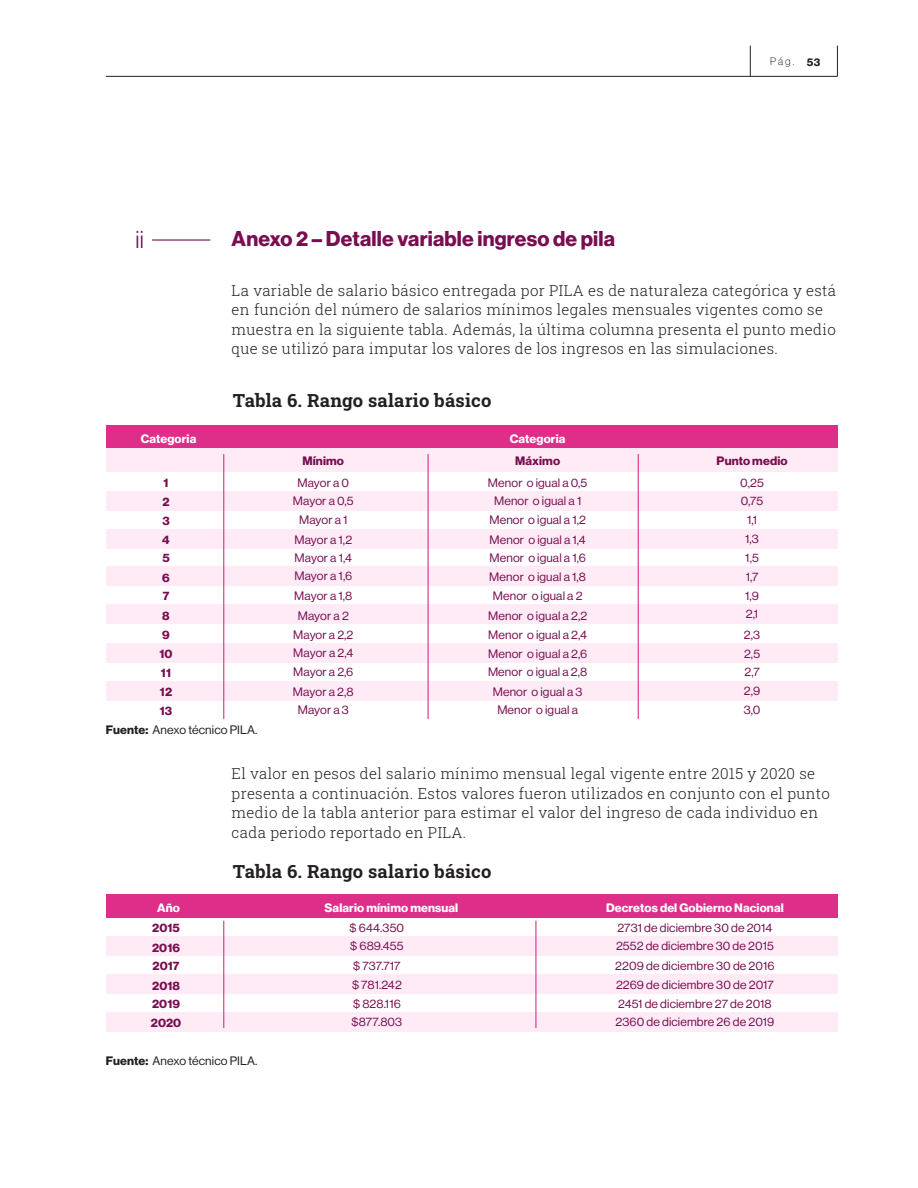
<style>
.page{position:relative;width:918px;height:1188px;background:#fff}
.page>*{position:absolute;margin:0;border:0;box-sizing:border-box;transform-origin:0 0}
.t1{font:24px "Neue Haas Grotesk Display Sem Lt";color:#780d4f}
.t2{font:700 21px "Neue Haas Grotesk Display";letter-spacing:.01em;color:#780d4f}
.t3{font:700 18px "Roboto Slab";letter-spacing:.01em;color:#231f20}
.t4{font:300 15px/19.5px "Roboto Slab";letter-spacing:.02em;color:#231f20}
.t5{font:12px "Neue Haas Grotesk Display";letter-spacing:.01em;color:#780d4f}
.t6{font:700 12px "Neue Haas Grotesk Display";letter-spacing:.01em;color:#fff}
.t7{font:700 12px "Neue Haas Grotesk Display";letter-spacing:.01em;color:#780d4f}
.t8{font:12px "Neue Haas Grotesk Display";letter-spacing:.01em;color:#231f20}
.t9{font:300 10.5px "Neue Haas Grotesk Display";color:#231f20}
.s1{font-weight:700}
</style>
<div class="page">
<hr style="left:106px;top:76px;width:732px;height:1px;background:#231f20">
<hr style="left:750px;top:46px;width:1px;height:30px;background:#231f20">
<hr style="left:837px;top:46px;width:1px;height:30px;background:#231f20">
<hr style="left:152px;top:239px;width:58px;height:2px;background:#780d4f">
<div style="left:106px;top:491px;width:732px;height:20px;background:#feebf5"></div>
<div style="left:106px;top:567px;width:732px;height:19px;background:#feebf5"></div>
<div style="left:106px;top:529px;width:732px;height:19px;background:#feebf5"></div>
<div style="left:106px;top:605px;width:732px;height:19px;background:#feebf5"></div>
<div style="left:106px;top:426px;width:732px;height:23px;background:#de2e8a"></div>
<div style="left:106px;top:448px;width:732px;height:23px;background:#feebf5"></div>
<div style="left:106px;top:643px;width:732px;height:20px;background:#feebf5"></div>
<div style="left:106px;top:681px;width:732px;height:20px;background:#feebf5"></div>
<hr style="left:428px;top:454px;width:1px;height:265px;background:#de2e8a">
<hr style="left:223px;top:454px;width:1px;height:265px;background:#de2e8a">
<hr style="left:638px;top:454px;width:1px;height:265px;background:#de2e8a">
<div style="left:106px;top:936px;width:732px;height:20px;background:#feebf5"></div>
<div style="left:106px;top:1012px;width:732px;height:20px;background:#feebf5"></div>
<div style="left:106px;top:974px;width:732px;height:20px;background:#feebf5"></div>
<div style="left:106px;top:895px;width:732px;height:23px;background:#de2e8a"></div>
<hr style="left:535px;top:921px;width:1px;height:107px;background:#de2e8a">
<hr style="left:223px;top:921px;width:1px;height:107px;background:#de2e8a">
<p class="t9" style="left:770px;top:56px;width:52px">Pág. <span class="s1">53</span></p>
<p class="t1" style="left:135px;top:226px;width:10px">ii</p>
<p class="t2" style="left:232px;top:226px;width:385px">Anexo 2 – Detalle variable ingreso de pila</p>
<p class="t4" style="left:232px;top:280px;width:606px">La variable de salario básico entregada por PILA es de naturaleza categórica y está en función del número de salarios mínimos legales mensuales vigentes como se muestra en la siguiente tabla. Además, la última columna presenta el punto medio que se utilizó para imputar los valores de los ingresos en las simulaciones.</p>
<p class="t3" style="left:233px;top:389px;width:260px">Tabla 6. Rango salario básico</p>
<p class="t6" style="left:141px;top:432px;width:57px">Categoria</p>
<p class="t6" style="left:510px;top:432px;width:57px">Categoria</p>
<p class="t7" style="left:303px;top:454px;width:43px">Mínimo</p>
<p class="t7" style="left:515px;top:454px;width:46px">Máximo</p>
<p class="t7" style="left:717px;top:454px;width:72px">Punto medio</p>
<p class="t7" style="left:164px;top:476px;width:6px">1</p>
<p class="t5" style="left:297px;top:476px;width:53px">Mayor a 0</p>
<p class="t5" style="left:488px;top:476px;width:101px">Menor o igual a 0,5</p>
<p class="t5" style="left:740px;top:476px;width:25px">0,25</p>
<p class="t7" style="left:162px;top:495px;width:9px">2</p>
<p class="t5" style="left:293px;top:494px;width:62px">Mayor a 0,5</p>
<p class="t5" style="left:494px;top:494px;width:89px">Menor o igual a 1</p>
<p class="t5" style="left:741px;top:494px;width:24px">0,75</p>
<p class="t7" style="left:162px;top:513px;width:9px">3</p>
<p class="t5" style="left:299px;top:513px;width:50px">Mayor a 1</p>
<p class="t5" style="left:489px;top:513px;width:98px">Menor o igual a 1,2</p>
<p class="t5" style="left:747px;top:513px;width:11px">1,1</p>
<p class="t7" style="left:162px;top:533px;width:9px">4</p>
<p class="t5" style="left:294px;top:533px;width:59px">Mayor a 1,2</p>
<p class="t5" style="left:490px;top:533px;width:98px">Menor o igual a 1,4</p>
<p class="t5" style="left:745px;top:532px;width:15px">1,3</p>
<p class="t7" style="left:162px;top:551px;width:9px">5</p>
<p class="t5" style="left:295px;top:551px;width:59px">Mayor a 1,4</p>
<p class="t5" style="left:490px;top:551px;width:98px">Menor o igual a 1,6</p>
<p class="t5" style="left:745px;top:551px;width:15px">1,5</p>
<p class="t7" style="left:162px;top:571px;width:9px">6</p>
<p class="t5" style="left:294px;top:569px;width:59px">Mayor a 1,6</p>
<p class="t5" style="left:489px;top:570px;width:98px">Menor o igual a 1,8</p>
<p class="t5" style="left:746px;top:570px;width:14px">1,7</p>
<p class="t7" style="left:163px;top:589px;width:8px">7</p>
<p class="t5" style="left:294px;top:589px;width:60px">Mayor a 1,8</p>
<p class="t5" style="left:493px;top:589px;width:91px">Menor o igual a 2</p>
<p class="t5" style="left:745px;top:589px;width:15px">1,9</p>
<p class="t7" style="left:162px;top:609px;width:9px">8</p>
<p class="t5" style="left:298px;top:609px;width:53px">Mayor a 2</p>
<p class="t5" style="left:488px;top:609px;width:101px">Menor o igual a 2,2</p>
<p class="t5" style="left:746px;top:607px;width:14px">2,1</p>
<p class="t7" style="left:162px;top:628px;width:9px">9</p>
<p class="t5" style="left:293px;top:628px;width:62px">Mayor a 2,2</p>
<p class="t5" style="left:488px;top:628px;width:100px">Menor o igual a 2,4</p>
<p class="t5" style="left:744px;top:628px;width:18px">2,3</p>
<p class="t7" style="left:159px;top:647px;width:15px">10</p>
<p class="t7" style="left:160px;top:685px;width:14px">12</p>
<p class="t7" style="left:161px;top:665px;width:12px">11</p>
<p class="t5" style="left:293px;top:646px;width:62px">Mayor a 2,4</p>
<p class="t5" style="left:293px;top:665px;width:62px">Mayor a 2,6</p>
<p class="t5" style="left:293px;top:685px;width:62px">Mayor a 2,8</p>
<p class="t5" style="left:488px;top:647px;width:100px">Menor o igual a 2,6</p>
<p class="t5" style="left:493px;top:685px;width:91px">Menor o igual a 3</p>
<p class="t5" style="left:488px;top:665px;width:101px">Menor o igual a 2,8</p>
<p class="t5" style="left:744px;top:647px;width:18px">2,5</p>
<p class="t5" style="left:744px;top:684px;width:18px">2,9</p>
<p class="t5" style="left:744px;top:665px;width:17px">2,7</p>
<p class="t7" style="left:160px;top:703px;width:14px">13</p>
<p class="t5" style="left:298px;top:703px;width:53px">Mayor a 3</p>
<p class="t5" style="left:497px;top:703px;width:82px">Menor o igual a</p>
<p class="t5" style="left:744px;top:703px;width:18px">3,0</p>
<p class="t8" style="left:106px;top:723px;width:153px"><span class="s1">Fuente:</span> Anexo técnico PILA.</p>
<p class="t4" style="left:232px;top:764px;width:600px">El valor en pesos del salario mínimo mensual legal vigente entre 2015 y 2020 se presenta a continuación. Estos valores fueron utilizados en conjunto con el punto medio de la tabla anterior para estimar el valor del ingreso de cada individuo en cada periodo reportado en PILA.</p>
<p class="t3" style="left:233px;top:859px;width:260px">Tabla 6. Rango salario básico</p>
<p class="t6" style="left:157px;top:901px;width:24px">Año</p>
<p class="t6" style="left:325px;top:901px;width:135px">Salario mínimo mensual</p>
<p class="t6" style="left:606px;top:901px;width:179px">Decretos del Gobierno Nacional</p>
<p class="t7" style="left:152px;top:921px;width:29px">2015</p>
<p class="t5" style="left:350px;top:921px;width:56px">$ 644.350</p>
<p class="t5" style="left:617px;top:921px;width:157px">2731 de diciembre 30 de 2014</p>
<p class="t7" style="left:152px;top:940px;width:30px">2016</p>
<p class="t7" style="left:152px;top:959px;width:29px">2017</p>
<p class="t7" style="left:152px;top:978px;width:29px">2018</p>
<p class="t7" style="left:152px;top:997px;width:29px">2019</p>
<p class="t7" style="left:151px;top:1016px;width:32px">2020</p>
<p class="t8" style="left:106px;top:1054px;width:153px"><span class="s1">Fuente:</span> Anexo técnico PILA.</p>
<p class="t5" style="left:350px;top:939px;width:55px">$ 689.455</p>
<p class="t5" style="left:616px;top:939px;width:159px">2552 de diciembre 30 de 2015</p>
<p class="t5" style="left:353px;top:959px;width:49px">$ 737.717</p>
<p class="t5" style="left:615px;top:959px;width:161px">2209 de diciembre 30 de 2016</p>
<p class="t5" style="left:352px;top:978px;width:51px">$ 781.242</p>
<p class="t5" style="left:616px;top:978px;width:159px">2269 de diciembre 30 de 2017</p>
<p class="t5" style="left:353px;top:997px;width:49px">$ 828.116</p>
<p class="t5" style="left:618px;top:997px;width:155px">2451 de diciembre 27 de 2018</p>
<p class="t5" style="left:352px;top:1015px;width:52px">$877.803</p>
<p class="t5" style="left:616px;top:1015px;width:160px">2360 de diciembre 26 de 2019</p>
</div>
